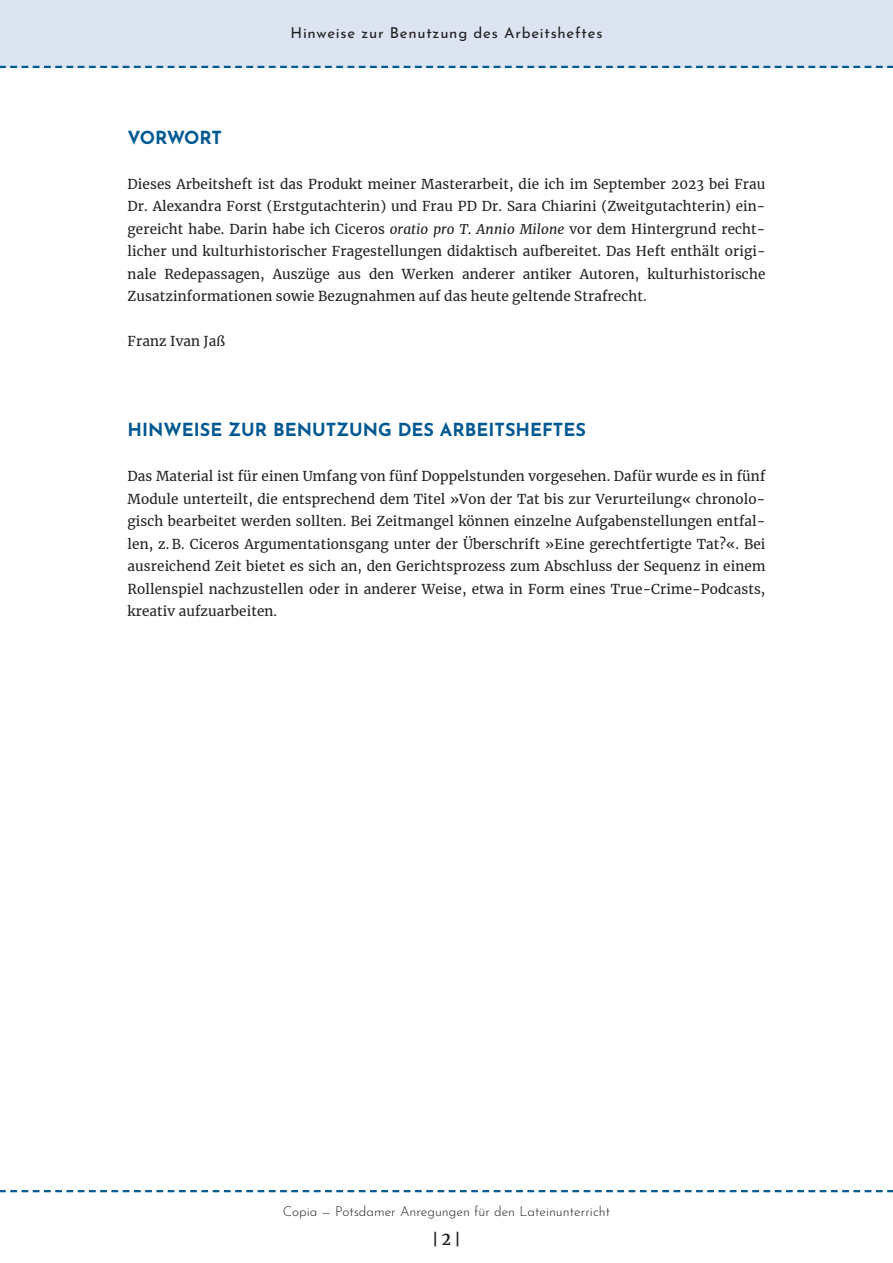
<style>
.page{position:relative;width:893px;height:1263px;background:#fff}
.page>*{position:absolute;margin:0;border:0;box-sizing:border-box;transform-origin:0 0}
.t1{font:700 18px "Josefin Sans";color:#005992}
.t2{font:15px "Josefin Sans";letter-spacing:.05em;color:#231f20}
.t3{font:700 15px "Merriweather";color:#231f20}
.t4{font:13.5px/22.5px "Merriweather";letter-spacing:.01em;color:#231f20}
.t5{font:300 13.5px "Josefin Sans";color:#231f20}
.s1{font-style:italic}
</style>
<div class="page">
<div style="left:0;top:0;width:893px;height:68px;background:#dbe4f0"></div>
<svg style="left:0;top:66px;width:893px;height:2px"></svg>
<svg style="left:0;top:1190px;width:893px;height:2px"></svg>
<p class="t2" style="left:291px;top:21px;width:313px">Hinweise zur Benutzung des Arbeitsheftes</p>
<h1 class="t1" style="left:128px;top:121px;width:84px">VORWORT</h1>
<p class="t4" style="left:128px;top:172px;width:639px">Dieses Arbeitsheft ist das Produkt meiner Masterarbeit, die ich im September 2023 bei Frau Dr. Alexandra Forst (Erstgutachterin) und Frau PD Dr. Sara Chiarini (Zweitgutachterin) ein&shy;gereicht habe. Darin habe ich Ciceros <span class="s1">oratio pro T. Annio Milone</span> vor dem Hintergrund recht&shy;licher und kulturhistorischer Fragestellungen didaktisch aufbereitet. Das Heft enthält origi&shy;nale Redepassagen, Auszüge aus den Werken anderer antiker Autoren, kulturhistorische Zusatzinformationen sowie Bezugnahmen auf das heute geltende Strafrecht.</p>
<p class="t4" style="left:128px;top:329px;width:99px">Franz Ivan Jaß</p>
<h1 class="t1" style="left:128px;top:414px;width:460px">HI NWEISE ZUR BENUTZUNG DES ARBEITSHEFTES</h1>
<p class="t4" style="left:128px;top:464px;width:639px;text-align:justify">Das Material ist für einen Umfang von fünf Doppelstunden vorgesehen. Dafür wurde es in fünf Module unterteilt, die entsprechend dem Titel »Von der Tat bis zur Verurteilung« chronolo&shy;gisch bearbeitet werden sollten. Bei Zeitmangel können einzelne Aufgabenstellungen entfal&shy;len, z. B. Ciceros Argumentationsgang unter der Überschrift »Eine gerechtfertigte Tat?«. Bei ausreichend Zeit bietet es sich an, den Gerichtsprozess zum Abschluss der Sequenz in einem Rollenspiel nachzustellen oder in anderer Weise, etwa in Form eines True-Crime-Podcasts, kreativ aufzuarbeiten.</p>
<p class="t5" style="left:283px;top:1201px;width:329px">Copia — Potsdamer Anregungen für den Lateinunterricht</p>
<p class="t3" style="left:432px;top:1229px;width:30px">| 2 |</p>
</div>
